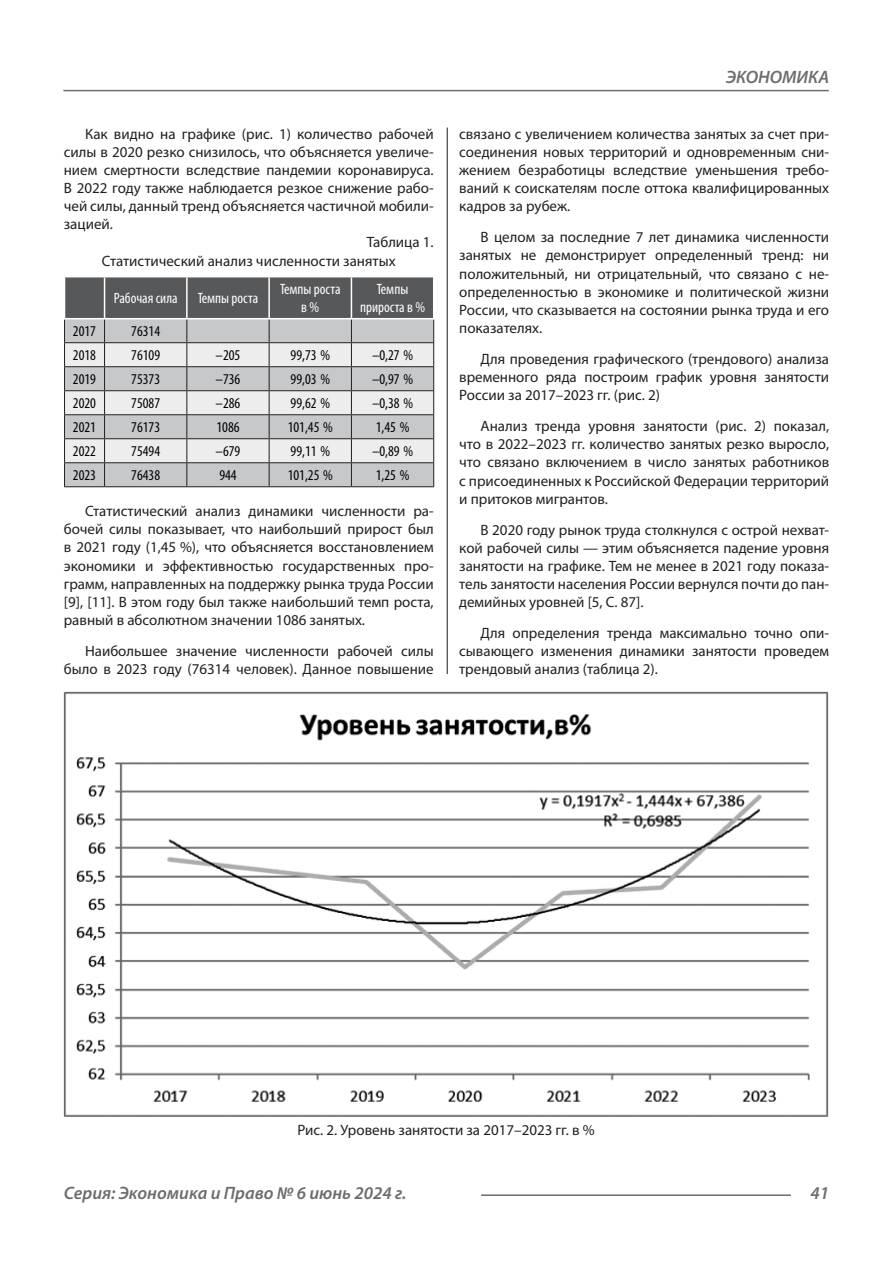
<style>
.page{position:relative;width:893px;height:1263px;background:#fff}
.page>*{position:absolute;margin:0;border:0;box-sizing:border-box;transform-origin:0 0}
.t1{font:italic 600 18px "Myriad Pro";color:#6c6d70}
.Статья_текст{font:15px/18.1px "Myriad Pro";color:#231f20;text-align:justify}
.Таблица_Строка{font:condensed 15px "Myriad Pro";color:#000}
.Таблица_Заголовок_Яч{font:condensed 15px/18px "Myriad Pro";color:#fff;text-align:center}
</style>
<div class="page">
<hr style="left:447px;top:128px;width:1px;height:1007px;background:#231f20">
<hr style="left:63px;top:90px;width:766px;height:1px;background:#6c6d70">
<hr style="left:481px;top:1194px;width:310px;height:2px;background:#6c6d70">
<hr style="left:64px;top:486px;width:41px;height:1px;background:#231f20">
<hr style="left:105px;top:486px;width:82px;height:1px;background:#231f20">
<hr style="left:187px;top:486px;width:82px;height:1px;background:#231f20">
<hr style="left:269px;top:486px;width:82px;height:1px;background:#231f20">
<hr style="left:351px;top:486px;width:83px;height:1px;background:#231f20">
<svg style="left:64px;top:277px;width:370px;height:209px;background:#b7b8b9"></svg>
<hr style="left:64px;top:277px;width:1px;height:41px;background:#fff">
<hr style="left:104px;top:277px;width:1px;height:41px;background:#fff">
<hr style="left:186px;top:277px;width:2px;height:41px;background:#fff">
<hr style="left:268px;top:277px;width:2px;height:41px;background:#fff">
<hr style="left:351px;top:277px;width:1px;height:41px;background:#fff">
<hr style="left:433px;top:277px;width:1px;height:41px;background:#fff">
<hr style="left:64px;top:318px;width:41px;height:1px;background:#fff">
<hr style="left:105px;top:318px;width:82px;height:1px;background:#fff">
<hr style="left:187px;top:318px;width:82px;height:1px;background:#fff">
<hr style="left:269px;top:318px;width:82px;height:1px;background:#fff">
<hr style="left:351px;top:318px;width:83px;height:1px;background:#fff">
<div style="left:443px;top:674px;width:10px;height:17px;background:#fff"></div>
<div style="left:63px;top:691px;width:766px;height:444px;background:#fff"></div>
<img style="left:63px;top:691px;width:766px;height:426px">
<p class="Статья_текст" style="left:64px;top:124px;width:371px;text-indent:21px">Как видно на графике (рис. 1) количество рабочей силы в 2020 резко снизилось, что объясняется увеличе&shy;нием смертности вследствие пандемии коронавируса.<br>В 2022 году также наблюдается резкое снижение рабо&shy;чей силы, данный тренд объясняется частичной мобили&shy;зацией.</p>
<p class="Статья_текст" style="left:367px;top:233px;width:67px">Таблица 1.</p>
<p class="Статья_текст" style="left:102px;top:251px;width:295px">Статистический анализ численности занятых</p>
<p class="Таблица_Заголовок_Яч" style="left:114px;top:289px;width:65px">Рабочая сила</p>
<p class="Таблица_Заголовок_Яч" style="left:198px;top:289px;width:62px">Темпы роста</p>
<p class="Таблица_Заголовок_Яч" style="left:280px;top:280px;width:62px">Темпы роста в %</p>
<p class="Таблица_Заголовок_Яч" style="left:360px;top:280px;width:66px">Темпы прироста в %</p>
<p class="Таблица_Строка" style="left:73px;top:322px;width:25px">2017</p>
<p class="Таблица_Строка" style="left:131px;top:322px;width:30px">76314</p>
<p class="Таблица_Строка" style="left:73px;top:346px;width:25px">2018</p>
<p class="Таблица_Строка" style="left:131px;top:346px;width:30px">76109</p>
<p class="Таблица_Строка" style="left:216px;top:346px;width:26px">–205</p>
<p class="Таблица_Строка" style="left:291px;top:346px;width:41px">99,73 %</p>
<p class="Таблица_Строка" style="left:372px;top:346px;width:43px">–0,27 %</p>
<p class="Таблица_Строка" style="left:73px;top:370px;width:25px">2019</p>
<p class="Таблица_Строка" style="left:131px;top:370px;width:30px">75373</p>
<p class="Таблица_Строка" style="left:216px;top:370px;width:26px">–736</p>
<p class="Таблица_Строка" style="left:291px;top:370px;width:41px">99,03 %</p>
<p class="Таблица_Строка" style="left:372px;top:370px;width:43px">–0,97 %</p>
<p class="Таблица_Строка" style="left:73px;top:394px;width:25px">2020</p>
<p class="Таблица_Строка" style="left:131px;top:394px;width:30px">75087</p>
<p class="Таблица_Строка" style="left:216px;top:394px;width:26px">–286</p>
<p class="Таблица_Строка" style="left:291px;top:394px;width:41px">99,62 %</p>
<p class="Таблица_Строка" style="left:372px;top:394px;width:43px">–0,38 %</p>
<p class="Таблица_Строка" style="left:73px;top:418px;width:25px">2021</p>
<p class="Таблица_Строка" style="left:131px;top:418px;width:30px">76173</p>
<p class="Таблица_Строка" style="left:216px;top:418px;width:25px">1086</p>
<p class="Таблица_Строка" style="left:288px;top:418px;width:47px">101,45 %</p>
<p class="Таблица_Строка" style="left:376px;top:418px;width:35px">1,45 %</p>
<p class="Таблица_Строка" style="left:73px;top:442px;width:25px">2022</p>
<p class="Таблица_Строка" style="left:131px;top:442px;width:30px">75494</p>
<p class="Таблица_Строка" style="left:216px;top:442px;width:26px">–679</p>
<p class="Таблица_Строка" style="left:291px;top:442px;width:41px">99,11 %</p>
<p class="Таблица_Строка" style="left:372px;top:442px;width:43px">–0,89 %</p>
<p class="Таблица_Строка" style="left:73px;top:466px;width:25px">2023</p>
<p class="Таблица_Строка" style="left:131px;top:466px;width:30px">76438</p>
<p class="Таблица_Строка" style="left:219px;top:466px;width:19px">944</p>
<p class="Таблица_Строка" style="left:288px;top:466px;width:47px">101,25 %</p>
<p class="Таблица_Строка" style="left:376px;top:466px;width:35px">1,25 %</p>
<p class="Статья_текст" style="left:64px;top:502px;width:371px;text-indent:21px">Статистический анализ динамики численности ра&shy;бочей силы показывает, что наибольший прирост был в 2021 году (1,45 %), что объясняется восстановлением экономики и эффективностью государственных про&shy;грамм, направленных на поддержку рынка труда России [9], [11]. В этом году был также наибольший темп роста, равный в абсолютном значении 1086 занятых.</p>
<p class="Статья_текст" style="left:64px;top:641px;width:371px;text-align:right">Наибольшее значение численности рабочей силы было в 2023 году (76314 человек). Данное повышение</p>
<p class="t1" style="left:726px;top:66px;width:105px">ЭКОНОМИКА</p>
<p class="Статья_текст" style="left:459px;top:124px;width:371px">связано с увеличением количества занятых за счет при&shy;соединения новых территорий и одновременным сни&shy;жением безработицы вследствие уменьшения требо&shy;ваний к соискателям после оттока квалифицированных кадров за рубеж.</p>
<p class="Статья_текст" style="left:459px;top:228px;width:371px;text-indent:21px">В целом за последние 7 лет динамика численности занятых не демонстрирует определенный тренд: ни положительный, ни отрицательный, что связано с не&shy;определенностью в экономике и политической жизни России, что сказывается на состоянии рынка труда и его показателях.</p>
<p class="Статья_текст" style="left:459px;top:350px;width:371px;text-indent:21px">Для проведения графического (трендового) анализа временного ряда построим график уровня занятости России за 2017–2023 гг. (рис. 2)</p>
<p class="Статья_текст" style="left:459px;top:417px;width:371px;text-indent:21px">Анализ тренда уровня занятости (рис. 2) показал, что в 2022–2023 гг. количество занятых резко выросло, что связано включением в число занятых работников с присоединенных к Российской Федерации территорий и притоков мигрантов.</p>
<p class="Статья_текст" style="left:459px;top:520px;width:371px;text-indent:21px">В 2020 году рынок труда столкнулся с острой нехват&shy;кой рабочей силы — этим объясняется падение уровня занятости на графике. Тем не менее в 2021 году показа&shy;тель занятости населения России вернулся почти до пан&shy;демийных уровней [5, C. 87].</p>
<p class="Статья_текст" style="left:459px;top:624px;width:371px;text-indent:21px">Для определения тренда максимально точно опи&shy;сывающего изменения динамики занятости проведем трендовый анализ (таблица 2).</p>
<p class="Статья_текст" style="left:297px;top:1121px;width:299px">Рис. 2. Уровень занятости за 2017–2023 гг. в %</p>
<p class="t1" style="left:64px;top:1182px;width:344px">Серия: Экономика и Право № 6 июнь 2024 г.</p>
<p class="t1" style="left:810px;top:1182px;width:20px">41</p>
</div>
